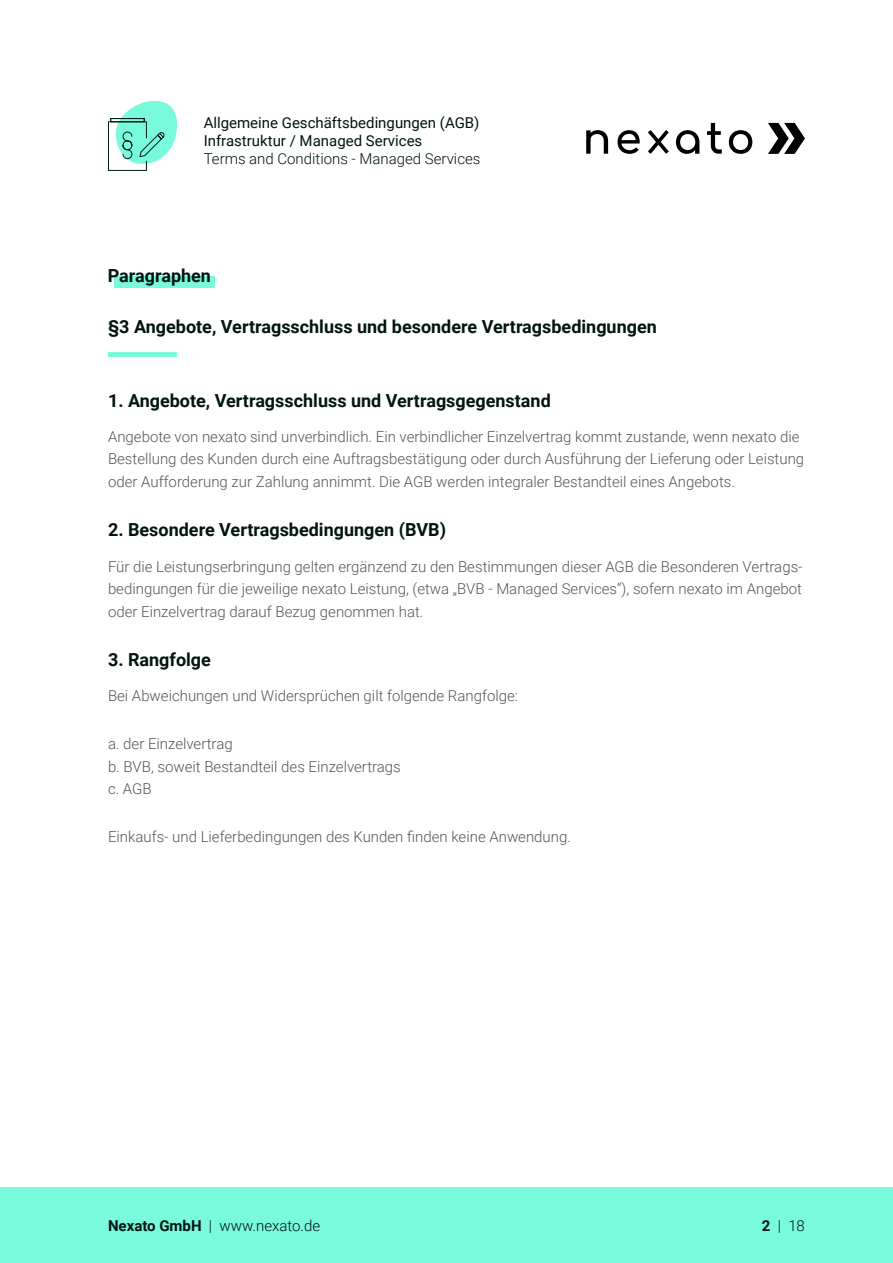
<style>
.page{position:relative;width:893px;height:1263px;background:#fff}
.page>*{position:absolute;margin:0;border:0;box-sizing:border-box;transform-origin:0 0}
.Subheadline_-_Absatz{font:700 18px "Roboto";color:#001511}
.Headline_-_Paragraph{font:700 18px "Roboto";color:#001511}
.Headline_-_Paragraph-2{font:300 15px/22.5px "Roboto";color:#535758}
.t1{font:15px/18px "Roboto";color:#001511}
.t2{font:300 15px "Roboto";color:#001511}
.s1{font-weight:700}
</style>
<div class="page">
<div style="left:0;top:1187px;width:893px;height:76px;background:#78fadb"></div>
<div style="left:114px;top:276px;width:101px;height:12px;background:#78fadb"></div>
<svg style="left:768px;top:123px;width:37px;height:31px"></svg>
<svg style="left:586px;top:130px;width:22px;height:24px"></svg>
<svg style="left:617px;top:130px;width:23px;height:24px"></svg>
<svg style="left:676px;top:130px;width:23px;height:24px"></svg>
<svg style="left:707px;top:123px;width:15px;height:31px"></svg>
<svg style="left:729px;top:130px;width:23px;height:24px"></svg>
<svg style="left:648px;top:130px;width:21px;height:24px"></svg>
<svg style="left:108px;top:100px;width:69px;height:71px"></svg>
<div style="left:108px;top:352px;width:68px;height:5px;background:#78fadb"></div>
<p class="t1" style="left:204px;top:113px;width:277px">Allgemeine Geschäftsbedingungen (AGB)<br>Infrastruktur / Managed Services</p>
<p class="t2" style="left:204px;top:148px;width:278px">Terms and Conditions - Managed Services</p>
<p class="Headline_-_Paragraph" style="left:108px;top:263px;width:105px">Paragraphen</p>
<p class="Headline_-_Paragraph" style="left:108px;top:314px;width:550px">§3 Angebote, Vertragsschluss und besondere Vertragsbedingungen</p>
<p class="Subheadline_-_Absatz" style="left:108px;top:388px;width:444px">1. Angebote, Vertragsschluss und Vertragsgegenstand</p>
<p class="Headline_-_Paragraph-2" style="left:108px;top:425px;width:698px">Angebote von nexato sind unverbindlich. Ein verbindlicher Einzelvertrag kommt zustande, wenn nexato die<br>Bestellung des Kunden durch eine Auftragsbestätigung oder durch Ausführung der Lieferung oder Leistung oder Aufforderung zur Zahlung annimmt. Die AGB werden integraler Bestandteil eines Angebots.</p>
<p class="Subheadline_-_Absatz" style="left:108px;top:517px;width:339px">2. Besondere Vertragsbedingungen (BVB)</p>
<p class="Headline_-_Paragraph-2" style="left:108px;top:554px;width:696px;text-align:justify">Für die Leistungserbringung gelten ergänzend zu den Bestimmungen dieser AGB die Besonderen Vertrags&shy;bedingungen für die jeweilige nexato Leistung, (etwa „BVB - Managed Services“), sofern nexato im Angebot oder Einzelvertrag darauf Bezug genommen hat.</p>
<p class="Subheadline_-_Absatz" style="left:108px;top:647px;width:104px">3. Rangfolge</p>
<p class="Headline_-_Paragraph-2" style="left:108px;top:684px;width:411px">Bei Abweichungen und Widersprüchen gilt folgende Rangfolge:</p>
<p class="Headline_-_Paragraph-2" style="left:108px;top:732px;width:294px">a. der Einzelvertrag<br>b. BVB, soweit Bestandteil des Einzelvertrags c. AGB</p>
<p class="Headline_-_Paragraph-2" style="left:108px;top:825px;width:464px">Einkaufs- und Lieferbedingungen des Kunden finden keine Anwendung.</p>
<p class="t2" style="left:108px;top:1215px;width:214px"><span class="s1">Nexato GmbH</span> | www.nexato.de</p>
<p class="t2" style="left:762px;top:1215px;width:45px"><span class="s1">2</span> | 18</p>
</div>
